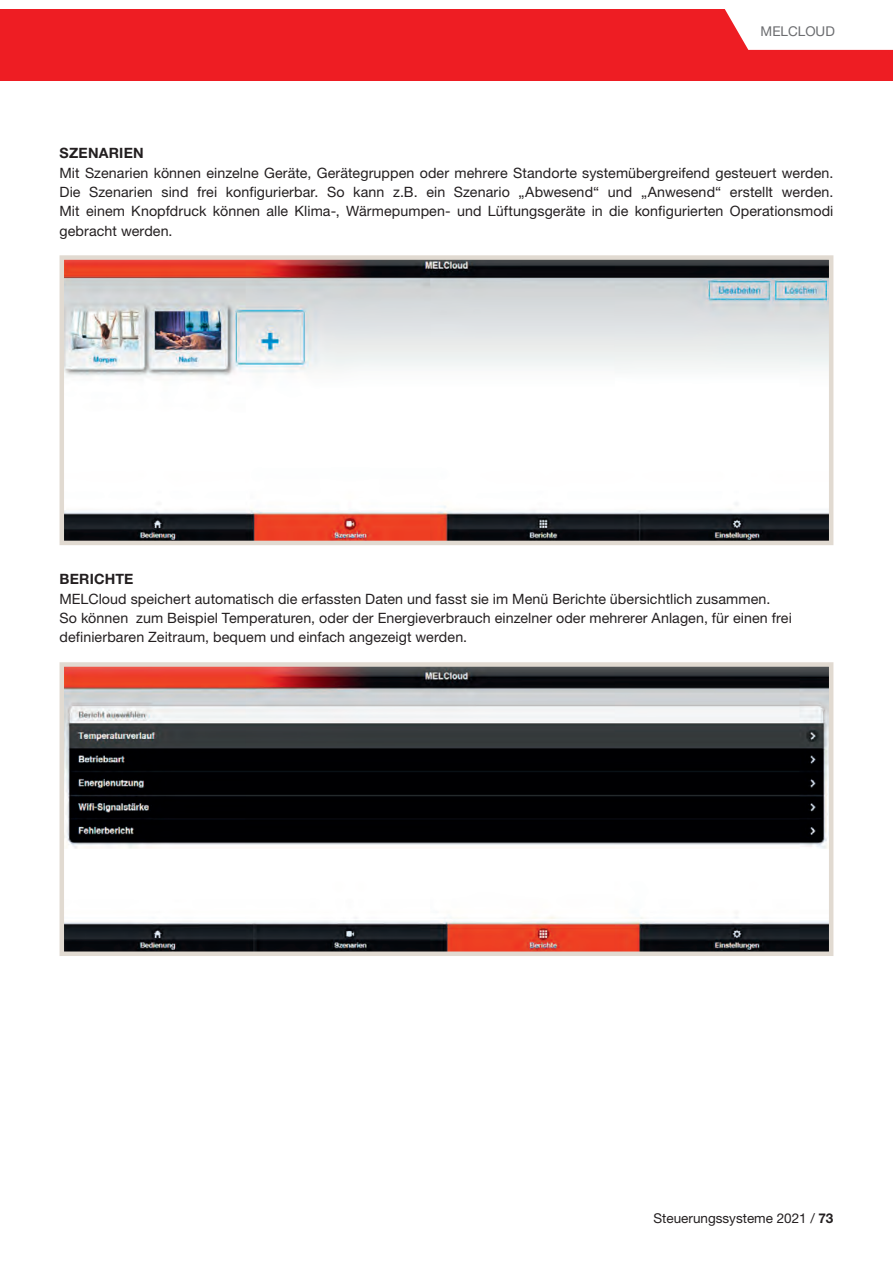
<style>
.page{position:relative;width:893px;height:1263px;background:#fff}
.page>*{position:absolute;margin:0;border:0;box-sizing:border-box;transform-origin:0 0}
.t1{font:14.25px/19.4px "Helvetica Neue LT Pro";letter-spacing:.005em;color:#231f20;text-align:justify}
.t2{font:700 14.25px "Helvetica Neue LT Pro";letter-spacing:.015em;color:#231f20}
.t3{font:13.5px "Helvetica Neue LT Pro";color:#231f20}
.t4{font:13.5px "Helvetica Neue LT Pro";color:#6c6d70}
.s1{font-weight:700}
</style>
<div class="page">
<div style="left:0;top:10px;width:893px;height:71px;background:#ee1d23"></div>
<svg style="left:723px;top:9px;width:170px;height:41px;background:#fdecec"></svg>
<img style="left:65px;top:667px;width:763px;height:284px">
<div style="left:60px;top:662px;width:773px;height:294px;border:4px solid #e1dad1"></div>
<img style="left:65px;top:260px;width:763px;height:280px">
<div style="left:60px;top:255px;width:773px;height:290px;border:4px solid #e1dad1"></div>
<p class="t4" style="left:761px;top:23px;width:76px">MELCLOUD</p>
<p class="t2" style="left:60px;top:145px;width:86px">SZENARIEN</p>
<p class="t1" style="left:60px;top:163px;width:775px">Mit Szenarien können einzelne Geräte, Gerätegruppen oder mehrere Standorte systemübergreifend gesteuert werden.<br>Die Szenarien sind frei konfigurierbar. So kann z.B. ein Szenario „Abwesend“ und „Anwesend“ erstellt werden.<br>Mit einem Knopfdruck können alle Klima-, Wärmepumpen- und Lüftungsgeräte in die konfigurierten Operationsmodi gebracht werden.</p>
<p class="t2" style="left:60px;top:570px;width:76px">BERICHTE</p>
<p class="t1" style="left:60px;top:589px;width:734px;text-align:left">MELCloud speichert automatisch die erfassten Daten und fasst sie im Menü Berichte übersichtlich zusammen.<br>So können zum Beispiel Temperaturen, oder der Energieverbrauch einzelner oder mehrerer Anlagen, für einen frei definierbaren Zeitraum, bequem und einfach angezeigt werden.</p>
<p class="t3" style="left:653px;top:1210px;width:181px">Steuerungssysteme 2021 / <span class="s1">73</span></p>
</div>
